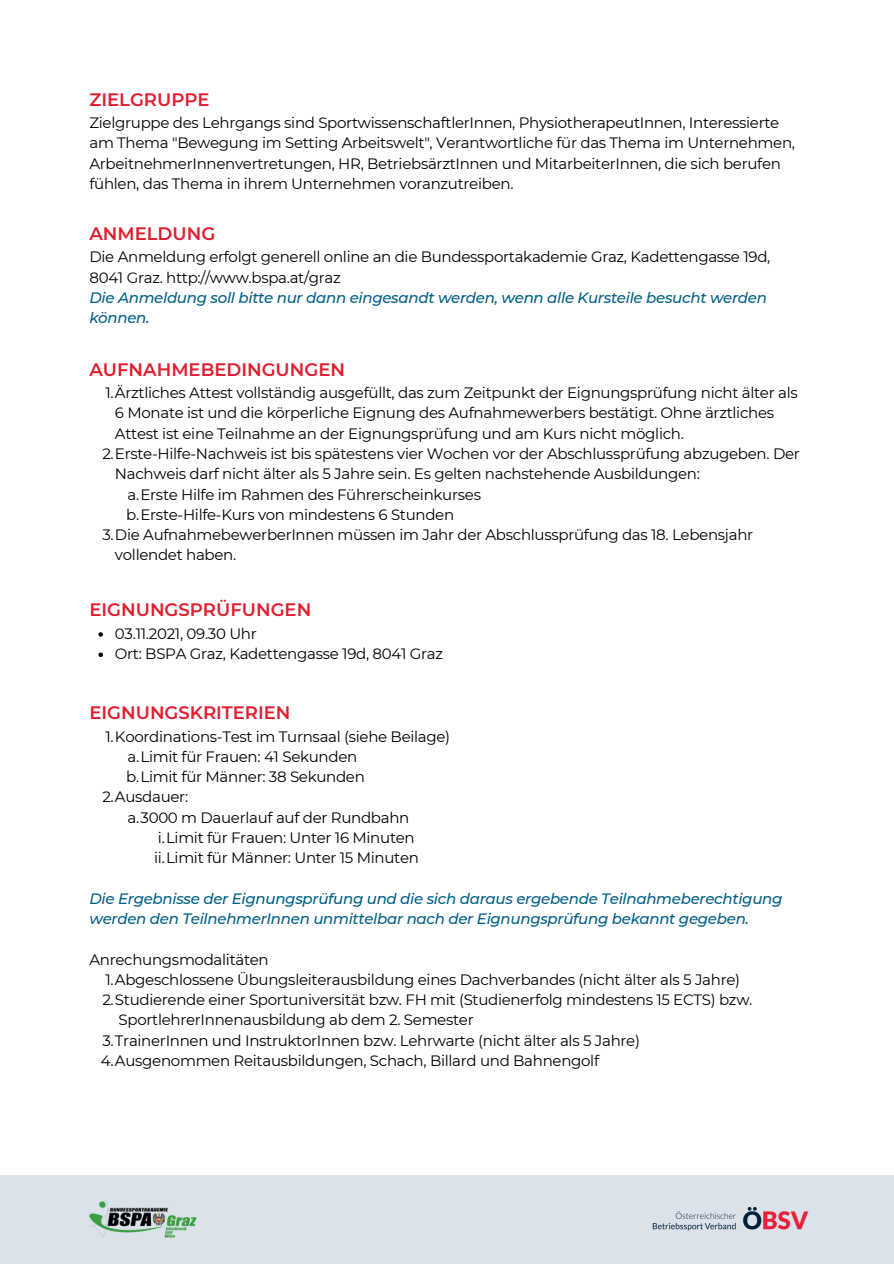
<style>
.page{position:relative;width:894px;height:1264px;background:#fff}
.page>*{position:absolute;margin:0;border:0;box-sizing:border-box;transform-origin:0 0}
.t1{font:600 18px "Montserrat";color:#e11e2f}
.t2{font:15px/20.2px "Montserrat";letter-spacing:-.02em;color:#000}
.t3{font:italic 500 15px/20.2px "Montserrat";letter-spacing:-.02em;color:#005f88}
</style>
<div class="page">
<div style="left:0;top:1175px;width:893px;height:88px;background:#dbe2e9"></div>
<img style="left:89px;top:1200px;width:107px;height:37px">
<img style="left:652px;top:1207px;width:157px;height:24px">
<svg style="left:98px;top:632px;width:5px;height:4px"></svg>
<svg style="left:98px;top:652px;width:5px;height:5px"></svg>
<p class="t1" style="left:89px;top:88px;width:122px">ZIELGRUPPE</p>
<p class="t2" style="left:89px;top:113px;width:707px">Zielgruppe des Lehrgangs sind SportwissenschaftlerInnen, PhysiotherapeutInnen, Interessierte am Thema "Bewegung im Setting Arbeitswelt", Verantwortliche für das Thema im Unternehmen, ArbeitnehmerInnenvertretungen, HR, BetriebsärztInnen und MitarbeiterInnen, die sich berufen fühlen, das Thema in ihrem Unternehmen voranzutreiben.</p>
<p class="t1" style="left:89px;top:222px;width:127px">ANMELDUNG</p>
<p class="t2" style="left:89px;top:247px;width:682px">Die Anmeldung erfolgt generell online an die Bundessportakademie Graz, Kadettengasse 19d,<br>8041 Graz. http://www.bspa.at/graz</p>
<p class="t3" style="left:89px;top:287px;width:679px">Die Anmeldung soll bitte nur dann eingesandt werden, wenn alle Kursteile besucht werden können.</p>
<p class="t1" style="left:89px;top:358px;width:257px">AUFNAHMEBEDINGUNGEN</p>
<p class="t2" style="left:115px;top:382px;width:684px;text-indent:-9px">1.Ärztliches Attest vollständig ausgefüllt, das zum Zeitpunkt der Eignungsprüfung nicht älter als<br>6 Monate ist und die körperliche Eignung des Aufnahmewerbers bestätigt. Ohne ärztliches<br>Attest ist eine Teilnahme an der Eignungsprüfung und am Kurs nicht möglich.</p>
<p class="t2" style="left:115px;top:443px;width:686px;text-indent:-13px">2.Erste-Hilfe-Nachweis ist bis spätestens vier Wochen vor der Abschlussprüfung abzugeben. Der<br>Nachweis darf nicht älter als 5 Jahre sein. Es gelten nachstehende Ausbildungen:</p>
<p class="t2" style="left:127px;top:484px;width:355px">a.Erste Hilfe im Rahmen des Führerscheinkurses</p>
<p class="t2" style="left:126px;top:504px;width:329px">b.Erste-Hilfe-Kurs von mindestens 6 Stunden</p>
<p class="t2" style="left:115px;top:524px;width:639px;text-indent:-13px">3.Die AufnahmebewerberInnen müssen im Jahr der Abschlussprüfung das 18. Lebensjahr vollendet haben.</p>
<p class="t1" style="left:89px;top:599px;width:223px">EIGNUNGSPRÜFUNGEN</p>
<p class="t2" style="left:115px;top:623px;width:143px">03.11.2021, 09.30 Uhr</p>
<p class="t2" style="left:115px;top:643px;width:329px">Ort: BSPA Graz, Kadettengasse 19d, 8041 Graz</p>
<p class="t1" style="left:89px;top:701px;width:202px">EIGNUNGSKRITERIEN</p>
<p class="t2" style="left:105px;top:726px;width:346px">1.Koordinations-Test im Turnsaal (siehe Beilage)</p>
<p class="t2" style="left:127px;top:746px;width:231px">a.Limit für Frauen: 41 Sekunden</p>
<p class="t2" style="left:126px;top:766px;width:240px">b.Limit für Männer: 38 Sekunden</p>
<p class="t2" style="left:102px;top:786px;width:87px">2.Ausdauer:</p>
<p class="t2" style="left:127px;top:807px;width:283px">a.3000 m Dauerlauf auf der Rundbahn</p>
<p class="t2" style="left:158px;top:827px;width:258px">i.Limit für Frauen: Unter 16 Minuten</p>
<p class="t2" style="left:154px;top:847px;width:266px">ii.Limit für Männer: Unter 15 Minuten</p>
<p class="t3" style="left:89px;top:888px;width:694px">Die Ergebnisse der Eignungsprüfung und die sich daraus ergebende Teilnahmeberechtigung werden den TeilnehmerInnen unmittelbar nach der Eignungsprüfung bekannt gegeben.</p>
<p class="t2" style="left:89px;top:949px;width:181px">Anrechungsmodalitäten</p>
<p class="t2" style="left:105px;top:969px;width:636px">1.Abgeschlossene Übungsleiterausbildung eines Dachverbandes (nicht älter als 5 Jahre)</p>
<p class="t2" style="left:119px;top:989px;width:635px;text-indent:-16px">2.Studierende einer Sportuniversität bzw. FH mit (Studienerfolg mindestens 15 ECTS) bzw.<br>SportlehrerInnenausbildung ab dem 2. Semester</p>
<p class="t2" style="left:102px;top:1030px;width:539px">3.TrainerInnen und InstruktorInnen bzw. Lehrwarte (nicht älter als 5 Jahre)</p>
<p class="t2" style="left:101px;top:1050px;width:499px">4.Ausgenommen Reitausbildungen, Schach, Billard und Bahnengolf</p>
</div>
